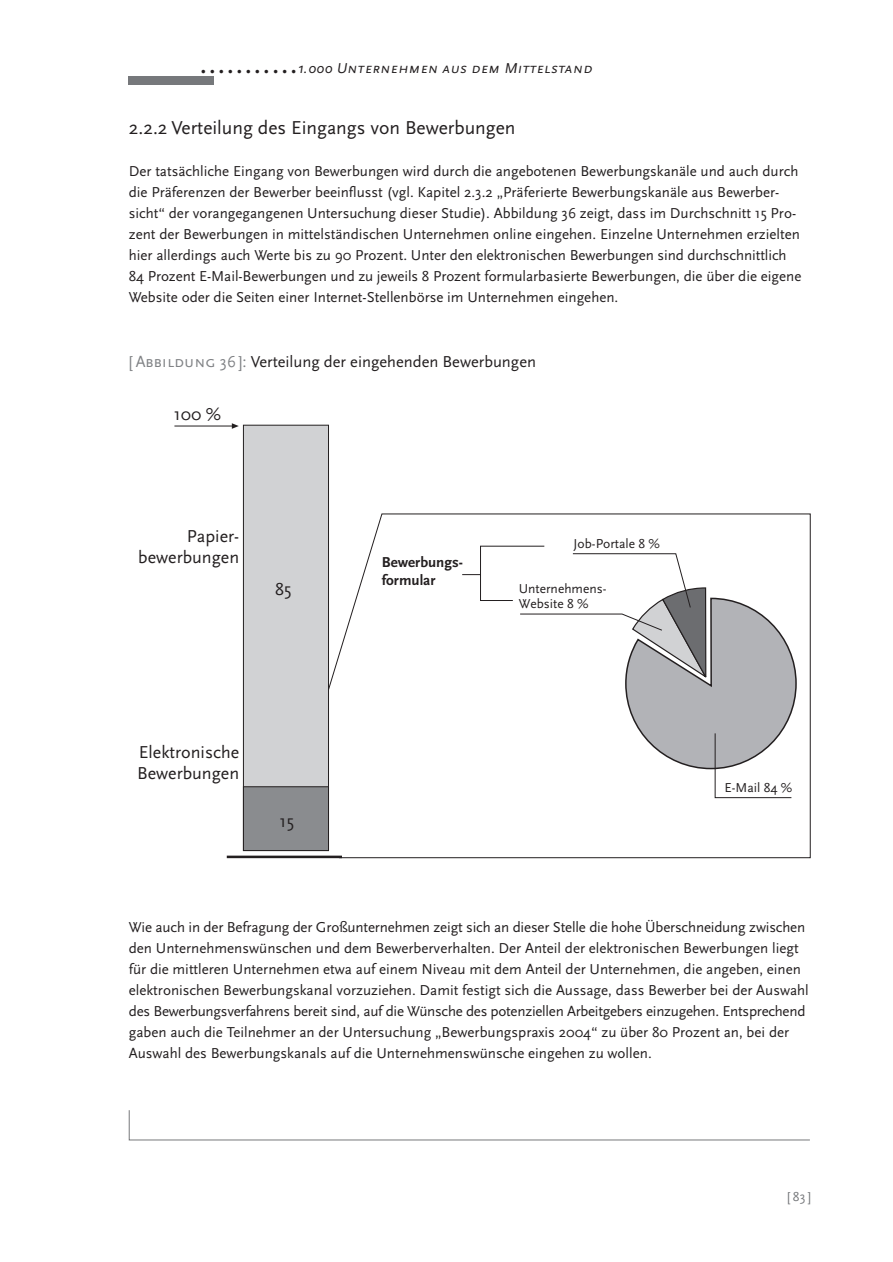
<style>
.page{position:relative;width:893px;height:1262px;background:#fff}
.page>*{position:absolute;margin:0;border:0;box-sizing:border-box;transform-origin:0 0}
.t1{font:19.5px "Scala Sans";color:#231f20}
.t2{font:18px/21px "Scala Sans";color:#231f20;text-align:right}
.t3{font:16.5px "Scala Sans";color:#231f20}
.t4{font:15px/21px "Scala Sans";color:#231f20}
.t5{font:italic 15px "Scala Sans Caps";letter-spacing:.02em;color:#231f20}
.t6{font:700 15px/18px "Scala Sans";color:#231f20}
.t7{font:13.5px/15px "Scala Sans";color:#231f20}
.t8{font:13.5px "Scala Sans Caps";color:#76787b}
.s1{font-family:"Scala Sans Caps";color:#808285}
.s2{color:#808285}
</style>
<div class="page">
<svg style="left:128px;top:1110px;width:682px;height:30px"></svg>
<div style="left:129px;top:77px;width:85px;height:8px;background:#76787b"></div>
<div style="left:243px;top:425px;width:86px;height:426px;background:#d1d2d4;border:1px solid #231f20"></div>
<hr style="left:174px;top:425px;width:58px;height:1px;background:#231f20">
<svg style="left:232px;top:423px;width:7px;height:6px"></svg>
<hr style="left:227px;top:855px;width:115px;height:3px;background:#231f20">
<div style="left:243px;top:786px;width:86px;height:65px;background:#8a8c8f;border:1px solid #231f20"></div>
<svg style="left:327px;top:513px;width:484px;height:345px"></svg>
<svg style="left:461px;top:545px;width:331px;height:253px"></svg>
<p class="t5" style="left:298px;top:59px;width:296px">1.000 Unternehmen aus dem Mittelstand</p>
<p class="t4" style="left:201px;top:61px;width:97px">• • • • • • • • • • •</p>
<h1 class="t1" style="left:129px;top:119px;width:388px">2.2.2 Verteilung des Eingangs von Bewerbungen</h1>
<p class="t4" style="left:129px;top:161px;width:674px">Der tatsächliche Eingang von Bewerbungen wird durch die angebotenen Bewerbungskanäle und auch durch die Präferenzen der Bewerber beeinflusst (vgl. Kapitel 2.3.2 „Präferierte Bewerbungskanäle aus Bewerber&shy;sicht“ der vorangegangenen Untersuchung dieser Studie). Abbildung 36 zeigt, dass im Durchschnitt 15 Pro&shy;zent der Bewerbungen in mittelständischen Unternehmen online eingehen. Einzelne Unternehmen erzielten hier allerdings auch Werte bis zu 90 Prozent. Unter den elektronischen Bewerbungen sind durchschnittlich 84 Prozent E-Mail-Bewerbungen und zu jeweils 8 Prozent formularbasierte Bewerbungen, die über die eigene Website oder die Seiten einer Internet-Stellenbörse im Unternehmen eingehen.</p>
<p class="t3" style="left:129px;top:355px;width:409px"><span class="s1">[ Abbildung 36 ]</span><span class="s2">:</span> Verteilung der eingehenden Bewerbungen</p>
<p class="t2" style="left:174px;top:405px;width:49px">100 %</p>
<p class="t2" style="left:138px;top:526px;width:102px">Papier&shy;bewerbungen</p>
<p class="t2" style="left:275px;top:580px;width:18px">85</p>
<p class="t2" style="left:137px;top:742px;width:104px;text-align:left">Elektronische<br>Bewerbungen</p>
<p class="t2" style="left:279px;top:812px;width:16px">15</p>
<p class="t6" style="left:382px;top:554px;width:82px">Bewerbungs&shy;formular</p>
<p class="t7" style="left:573px;top:537px;width:88px">Job-Portale 8 %</p>
<p class="t7" style="left:518px;top:582px;width:89px">Unternehmens-<br>Website 8 %</p>
<p class="t7" style="left:724px;top:781px;width:69px">E-Mail 84 %</p>
<p class="t4" style="left:129px;top:917px;width:681px">Wie auch in der Befragung der Großunternehmen zeigt sich an dieser Stelle die hohe Überschneidung zwischen den Unternehmenswünschen und dem Bewerberverhalten. Der Anteil der elektronischen Bewerbungen liegt für die mittleren Unternehmen etwa auf einem Niveau mit dem Anteil der Unternehmen, die angeben, einen elektronischen Bewerbungskanal vorzuziehen. Damit festigt sich die Aussage, dass Bewerber bei der Auswahl des Bewerbungsverfahrens bereit sind, auf die Wünsche des potenziellen Arbeitgebers einzugehen. Entsprechend gaben auch die Teilnehmer an der Untersuchung „Bewerbungspraxis 2004“ zu über 80 Prozent an, bei der Auswahl des Bewerbungskanals auf die Unternehmenswünsche eingehen zu wollen.</p>
<p class="t8" style="left:787px;top:1188px;width:26px">[83]</p>
</div>
